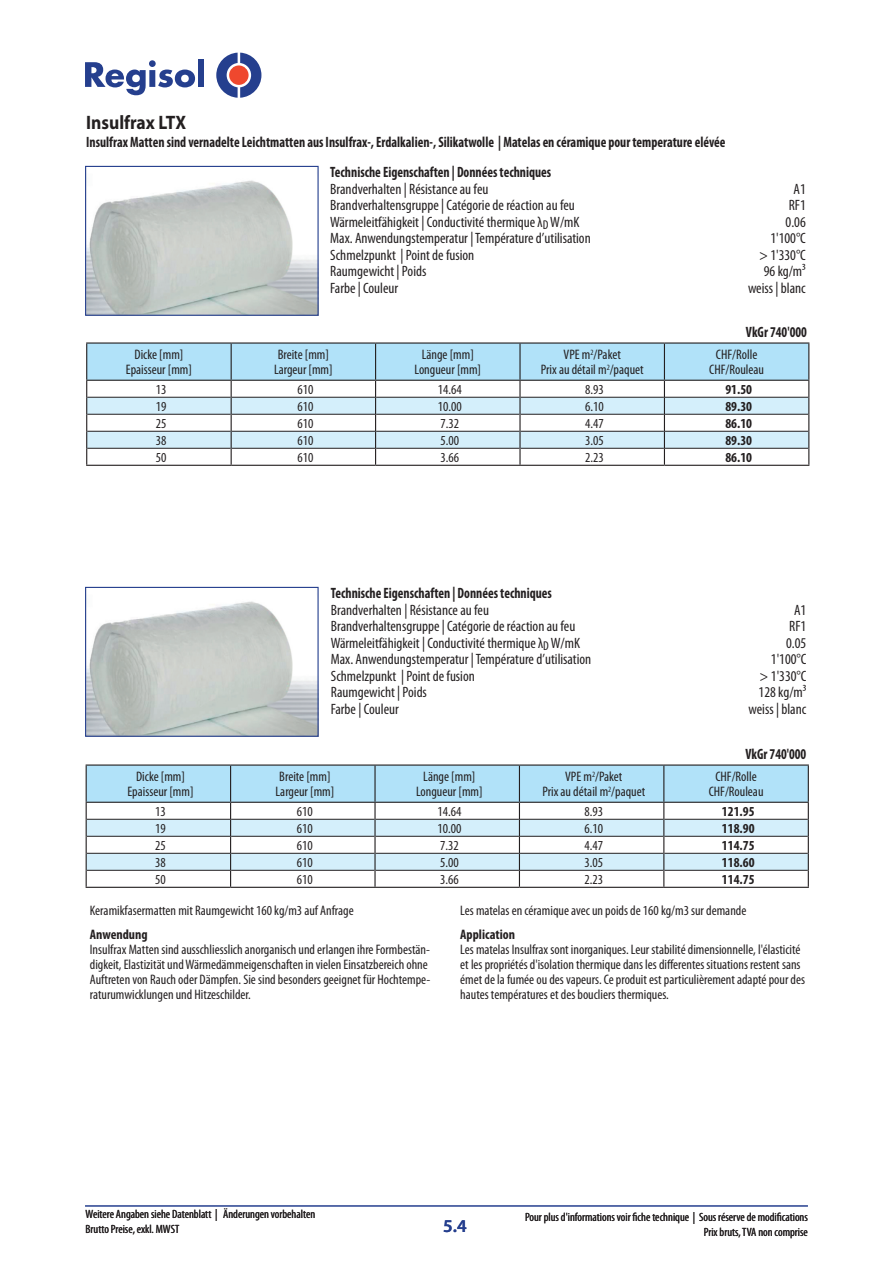
<style>
.page{position:relative;width:893px;height:1263px;background:#fff}
.page>*{position:absolute;margin:0;border:0;box-sizing:border-box;transform-origin:0 0}
.t1{font:700 19.5px "Myriad Pro";color:#231f20;scale:.9 1}
.t2{font:600 18px "Myriad Pro";color:#253f8e}
.t3{font:condensed 15px "Myriad Pro";color:#231f20}
.t4{font:700 condensed 15px "Myriad Pro";color:#231f20;scale:.9 1}
.t5{font:condensed 13.8px/15px "Myriad Pro";color:#231f20;text-align:center}
.t6{font:700 condensed 13.8px "Myriad Pro";color:#231f20}
.t7{font:condensed 12px/15px "Myriad Pro";color:#231f20;text-align:right}
</style>
<div class="page">
<svg style="left:216px;top:53px;width:45px;height:45px"></svg>
<div style="left:229px;top:65px;width:20px;height:20px;background:#ef482e;border-radius:50%"></div>
<svg style="left:85px;top:60px;width:110px;height:35px"></svg>
<div style="left:198px;top:60px;width:6px;height:27px;background:#253f8e"></div>
<hr style="left:85px;top:1205px;width:723px;height:1px;background:#253f8e">
<hr style="left:231px;top:465px;width:145px;height:1px;background:#231f20">
<hr style="left:520px;top:465px;width:144px;height:1px;background:#231f20">
<hr style="left:231px;top:342px;width:145px;height:2px;background:#231f20">
<hr style="left:520px;top:342px;width:144px;height:2px;background:#231f20">
<hr style="left:86px;top:342px;width:145px;height:2px;background:#231f20">
<hr style="left:86px;top:465px;width:145px;height:1px;background:#231f20">
<hr style="left:376px;top:342px;width:144px;height:2px;background:#231f20">
<hr style="left:376px;top:465px;width:144px;height:1px;background:#231f20">
<hr style="left:664px;top:342px;width:145px;height:2px;background:#231f20">
<svg style="left:86px;top:343px;width:723px;height:122px"></svg>
<hr style="left:664px;top:465px;width:145px;height:1px;background:#231f20">
<hr style="left:86px;top:887px;width:145px;height:1px;background:#231f20">
<hr style="left:375px;top:887px;width:144px;height:1px;background:#231f20">
<hr style="left:664px;top:887px;width:145px;height:1px;background:#231f20">
<hr style="left:86px;top:764px;width:145px;height:2px;background:#231f20">
<hr style="left:375px;top:764px;width:144px;height:2px;background:#231f20">
<hr style="left:664px;top:764px;width:145px;height:2px;background:#231f20">
<hr style="left:231px;top:764px;width:144px;height:2px;background:#231f20">
<hr style="left:231px;top:887px;width:144px;height:1px;background:#231f20">
<hr style="left:519px;top:764px;width:145px;height:2px;background:#231f20">
<svg style="left:86px;top:765px;width:723px;height:122px"></svg>
<hr style="left:519px;top:887px;width:145px;height:1px;background:#231f20">
<img style="left:87px;top:180px;width:230px;height:134px">
<div style="left:85px;top:166px;width:234px;height:150px;border:1px solid #253f8e"></div>
<img style="left:87px;top:601px;width:230px;height:134px">
<div style="left:85px;top:587px;width:234px;height:150px;border:1px solid #253f8e"></div>
<h1 class="t1" style="left:86px;top:110px;width:113px">Insulfrax LTX</h1>
<p class="t4" style="left:86px;top:132px;width:712px">Insulfrax Matten sind vernadelte Leichtmatten aus Insulfrax-, Erdalkalien-, Silikatwolle | Matelas en céramique pour temperature elévée</p>
<p class="t4" style="left:330px;top:163px;width:247px">Technische Eigenschaften | Données techniques</p>
<p class="t3" style="left:330px;top:180px;width:160px">Brandverhalten | Résistance au feu</p>
<p class="t3" style="left:793px;top:180px;width:14px">A1</p>
<p class="t3" style="left:330px;top:196px;width:246px">Brandverhaltensgruppe | Catégorie de réaction au feu</p>
<p class="t3" style="left:789px;top:196px;width:19px">RF1</p>
<p class="t3" style="left:330px;top:213px;width:251px">Wärmeleitfähigkeit | Conductivité thermique λ<sub>D</sub> W/mK</p>
<p class="t3" style="left:786px;top:213px;width:22px">0.06</p>
<p class="t3" style="left:330px;top:229px;width:262px">Max. Anwendungstemperatur | Température d’utilisation</p>
<p class="t3" style="left:770px;top:229px;width:37px">1'100°C</p>
<p class="t3" style="left:330px;top:246px;width:146px">Schmelzpunkt | Point de fusion</p>
<p class="t3" style="left:759px;top:246px;width:48px">&gt; 1'330°C</p>
<p class="t3" style="left:330px;top:262px;width:98px">Raumgewicht | Poids</p>
<p class="t3" style="left:764px;top:262px;width:44px">96 kg/m3</p>
<p class="t3" style="left:330px;top:279px;width:69px">Farbe | Couleur</p>
<p class="t3" style="left:748px;top:279px;width:59px">weiss | blanc</p>
<p class="t4" style="left:746px;top:322px;width:69px">VkGr 740'000</p>
<p class="t5" style="left:126px;top:347px;width:68px">Dicke [mm]<br>Epaisseur [mm]</p>
<p class="t5" style="left:274px;top:347px;width:60px;text-align:left">Breite [mm]<br>Largeur [mm]</p>
<p class="t5" style="left:414px;top:347px;width:68px">Länge [mm]<br>Longueur [mm]</p>
<p class="t5" style="left:541px;top:347px;width:104px">VPE m<sup>2</sup>/Paket<br>Prix au détail m<sup>2</sup>/paquet</p>
<p class="t5" style="left:709px;top:347px;width:56px">CHF/Rolle<br>CHF/Rouleau</p>
<p class="t5" style="left:156px;top:382px;width:12px">13</p>
<p class="t5" style="left:298px;top:382px;width:17px">610</p>
<p class="t5" style="left:438px;top:382px;width:25px">14.64</p>
<p class="t5" style="left:585px;top:382px;width:20px">8.93</p>
<p class="t6" style="left:725px;top:381px;width:28px">91.50</p>
<p class="t5" style="left:156px;top:399px;width:12px">19</p>
<p class="t5" style="left:298px;top:399px;width:17px">610</p>
<p class="t5" style="left:438px;top:399px;width:25px">10.00</p>
<p class="t5" style="left:585px;top:399px;width:20px">6.10</p>
<p class="t6" style="left:725px;top:398px;width:28px">89.30</p>
<p class="t5" style="left:156px;top:416px;width:12px">25</p>
<p class="t5" style="left:298px;top:416px;width:17px">610</p>
<p class="t5" style="left:441px;top:416px;width:20px">7.32</p>
<p class="t5" style="left:585px;top:416px;width:20px">4.47</p>
<p class="t6" style="left:725px;top:415px;width:28px">86.10</p>
<p class="t5" style="left:156px;top:433px;width:12px">38</p>
<p class="t5" style="left:298px;top:433px;width:17px">610</p>
<p class="t5" style="left:441px;top:433px;width:20px">5.00</p>
<p class="t5" style="left:585px;top:433px;width:20px">3.05</p>
<p class="t6" style="left:725px;top:432px;width:28px">89.30</p>
<p class="t5" style="left:156px;top:449px;width:12px">50</p>
<p class="t5" style="left:298px;top:449px;width:17px">610</p>
<p class="t5" style="left:441px;top:449px;width:20px">3.66</p>
<p class="t5" style="left:585px;top:449px;width:20px">2.23</p>
<p class="t6" style="left:725px;top:448px;width:28px">86.10</p>
<p class="t4" style="left:331px;top:584px;width:247px">Technische Eigenschaften | Données techniques</p>
<p class="t3" style="left:331px;top:600px;width:160px">Brandverhalten | Résistance au feu</p>
<p class="t3" style="left:794px;top:600px;width:14px">A1</p>
<p class="t3" style="left:331px;top:617px;width:246px">Brandverhaltensgruppe | Catégorie de réaction au feu</p>
<p class="t3" style="left:789px;top:617px;width:19px">RF1</p>
<p class="t3" style="left:331px;top:633px;width:251px">Wärmeleitfähigkeit | Conductivité thermique λ<sub>D</sub> W/mK</p>
<p class="t3" style="left:786px;top:633px;width:22px">0.05</p>
<p class="t3" style="left:331px;top:650px;width:262px">Max. Anwendungstemperatur | Température d’utilisation</p>
<p class="t3" style="left:771px;top:650px;width:37px">1'100°C</p>
<p class="t3" style="left:331px;top:666px;width:146px">Schmelzpunkt | Point de fusion</p>
<p class="t3" style="left:760px;top:666px;width:48px">&gt; 1'330°C</p>
<p class="t3" style="left:331px;top:683px;width:98px">Raumgewicht | Poids</p>
<p class="t3" style="left:759px;top:683px;width:49px">128 kg/m3</p>
<p class="t3" style="left:331px;top:699px;width:69px">Farbe | Couleur</p>
<p class="t3" style="left:748px;top:699px;width:59px">weiss | blanc</p>
<p class="t4" style="left:745px;top:744px;width:69px">VkGr 740'000</p>
<p class="t5" style="left:127px;top:769px;width:68px">Dicke [mm]<br>Epaisseur [mm]</p>
<p class="t5" style="left:276px;top:769px;width:60px;text-align:left">Breite [mm]<br>Largeur [mm]</p>
<p class="t5" style="left:416px;top:769px;width:68px">Länge [mm]<br>Longueur [mm]</p>
<p class="t5" style="left:542px;top:769px;width:104px">VPE m<sup>2</sup>/Paket<br>Prix au détail m<sup>2</sup>/paquet</p>
<p class="t5" style="left:709px;top:769px;width:56px">CHF/Rolle<br>CHF/Rouleau</p>
<p class="t5" style="left:155px;top:804px;width:12px">13</p>
<p class="t5" style="left:297px;top:804px;width:17px">610</p>
<p class="t5" style="left:437px;top:804px;width:25px">14.64</p>
<p class="t5" style="left:584px;top:804px;width:20px">8.93</p>
<p class="t6" style="left:722px;top:803px;width:34px">121.95</p>
<p class="t5" style="left:155px;top:821px;width:12px">19</p>
<p class="t5" style="left:297px;top:821px;width:17px">610</p>
<p class="t5" style="left:437px;top:821px;width:25px">10.00</p>
<p class="t5" style="left:584px;top:821px;width:20px">6.10</p>
<p class="t6" style="left:722px;top:820px;width:34px">118.90</p>
<p class="t5" style="left:155px;top:838px;width:12px">25</p>
<p class="t5" style="left:297px;top:838px;width:17px">610</p>
<p class="t5" style="left:440px;top:838px;width:20px">7.32</p>
<p class="t5" style="left:584px;top:838px;width:20px">4.47</p>
<p class="t6" style="left:722px;top:837px;width:34px">114.75</p>
<p class="t5" style="left:155px;top:855px;width:12px">38</p>
<p class="t5" style="left:297px;top:855px;width:17px">610</p>
<p class="t5" style="left:440px;top:855px;width:20px">5.00</p>
<p class="t5" style="left:584px;top:855px;width:20px">3.05</p>
<p class="t6" style="left:722px;top:854px;width:34px">118.60</p>
<p class="t5" style="left:155px;top:871px;width:12px">50</p>
<p class="t5" style="left:297px;top:871px;width:17px">610</p>
<p class="t5" style="left:440px;top:871px;width:20px">3.66</p>
<p class="t5" style="left:584px;top:871px;width:20px">2.23</p>
<p class="t6" style="left:722px;top:870px;width:34px">114.75</p>
<p class="t5" style="left:90px;top:903px;width:265px">Keramikfasermatten mit Raumgewicht 160 kg/m3 auf Anfrage</p>
<p class="t5" style="left:460px;top:903px;width:288px">Les matelas en céramique avec un poids de 160 kg/m3 sur demande</p>
<p class="t6" style="left:90px;top:926px;width:59px">Anwendung</p>
<p class="t5" style="left:90px;top:942px;width:342px;text-align:left">Insulfrax Matten sind ausschliesslich anorganisch und erlangen ihre Formbestän&shy;digkeit, Elastizität und Wärmedämmeigenschaften in vielen Einsatzbereich ohne Auftreten von Rauch oder Dämpfen. Sie sind besonders geeignet für Hochtempe&shy;raturumwicklungen und Hitzeschilder.</p>
<p class="t6" style="left:460px;top:926px;width:56px">Application</p>
<p class="t5" style="left:460px;top:942px;width:346px;text-align:left">Les matelas Insulfrax sont inorganiques. Leur stabilité dimensionnelle, l'élasticité et les propriétés d'isolation thermique dans les differentes situations restent sans émet de la fumée ou des vapeurs. Ce produit est particulièrement adapté pour des hautes températures et des boucliers thermiques.</p>
<p class="t7" style="left:86px;top:1206px;width:231px;text-align:left">Weitere Angaben siehe Datenblatt | Änderungen vorbehalten<br>Brutto Preise, exkl. MWST</p>
<h2 class="t2" style="left:443px;top:1215px;width:25px">5.4</h2>
<p class="t7" style="left:525px;top:1209px;width:284px">Pour plus d'informations voir fiche technique | Sous réserve de modifications<br>Prix bruts, TVA non comprise</p>
</div>
